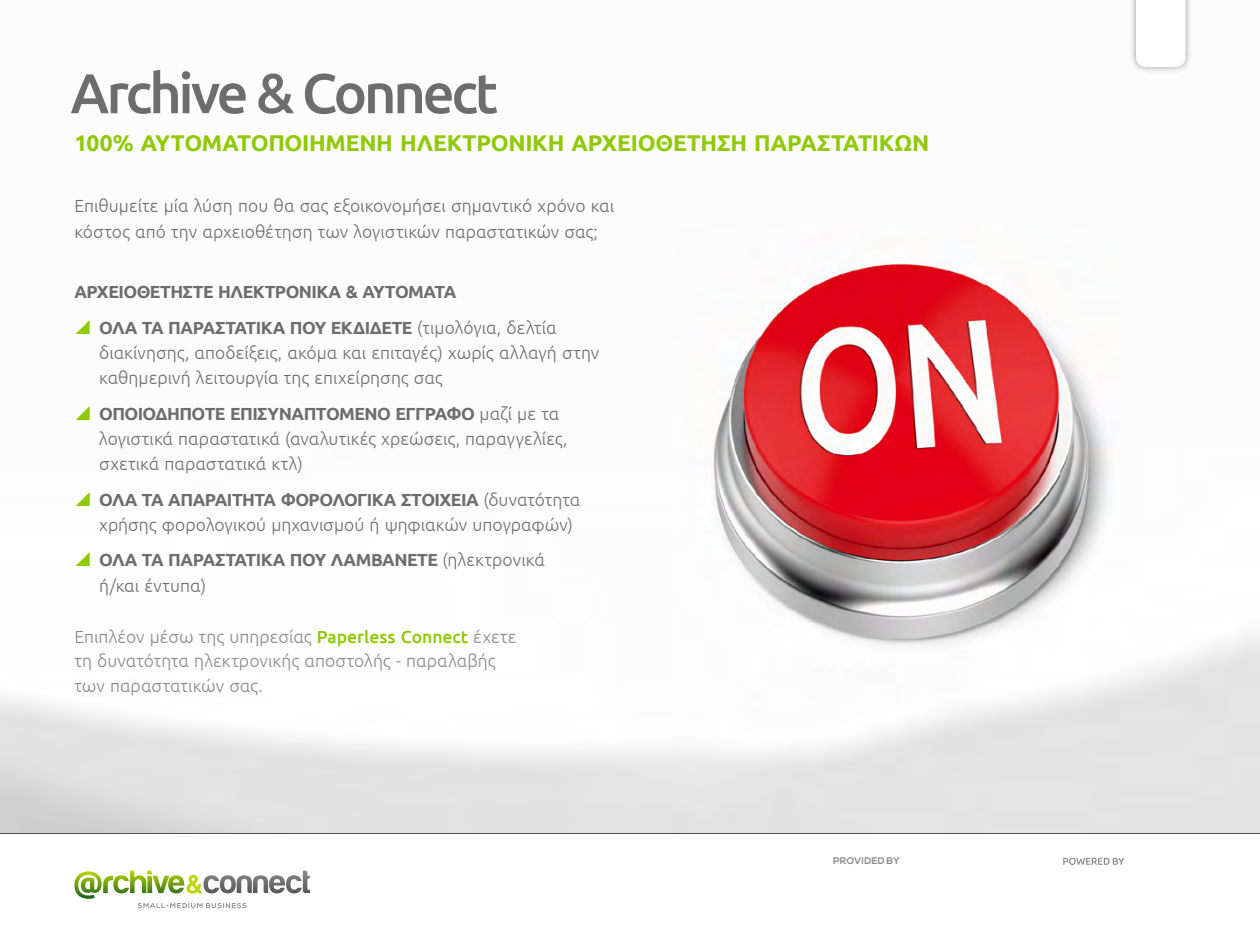
<style>
.page{position:relative;width:1260px;height:945px;background:#fff}
.page>*{position:absolute;margin:0;border:0;box-sizing:border-box;transform-origin:0 0}
.t1{font:500 56px "Ubuntu";letter-spacing:-.06em;color:#6d6d6d}
.t2{font:700 22.75px "Ubuntu";letter-spacing:-.005em;color:#8fc900}
.t3{font:300 17.5px/25.4px "Ubuntu";color:#6d6d6d}
.t4{font:700 17.5px/35.4px "Ubuntu";letter-spacing:-.03em;color:#6d6d6d}
.t5{font:300 17.5px/24.5px "Ubuntu";color:#8a8a8a}
.t6{font:700 9.62px "Nexa";letter-spacing:.02em;color:#8c8c8c}
.s1{font-weight:300}
.s2{font-weight:700}
.s3{font-weight:500;color:#8fc900}
</style>
<div class="page">
<img style="left:0;top:263px;width:1260px;height:570px">
<hr style="left:0;top:833px;width:1260px;height:1px;background:#414042">
<svg style="left:1063px;top:858px;width:61px;height:7px"></svg>
<svg style="left:74px;top:871px;width:236px;height:37px"></svg>
<div style="left:1129px;top:0;width:64px;height:75px;background:#000;opacity:.4"></div>
<svg style="left:1136px;top:0;width:50px;height:67px"></svg>
<svg style="left:76px;top:320px;width:14px;height:14px"></svg>
<svg style="left:76px;top:406px;width:14px;height:14px"></svg>
<svg style="left:76px;top:492px;width:14px;height:14px"></svg>
<svg style="left:76px;top:552px;width:14px;height:14px"></svg>
<h1 class="t1" style="left:71px;top:58px;width:429px">Archive &amp; Connect</h1>
<h2 class="t2" style="left:74px;top:129px;width:388px">100% ΑΥΤΟΜΑΤΟΠΟΙΗΜΕΝΗ ΗΛΕΚΤΡ</h2>
<h2 class="t2" style="left:491px;top:129px;width:280px">ΟΝΙΚΗ ΑΡΧΕΙΟΘΕΤΗΣΗ ΠΑΡΑ</h2>
<h2 class="t2" style="left:817px;top:129px;width:29px">ΣΤΑΤΙΚΩΝ</h2>
<p class="t3" style="left:74px;top:193px;width:541px">Επιθυμείτε μία λύση που θα σας εξοικονομήσει σημαντικό χρόνο και κόστος από την αρχειοθέτηση των λογιστικών παραστατικών σας;</p>
<p class="t4" style="left:74px;top:274px;width:62px">Αρχειοθε</p>
<p class="t4" style="left:160px;top:274px;width:71px">τήστε ηλε</p>
<p class="t4" style="left:99px;top:274px;width:459px;text-indent:154px">κτρονικά &amp; αυτόματα<br>όλα τα παραστατικά που εκδίδετε <span class="s1">(τιμολόγια, δελτία</span></p>
<p class="t3" style="left:99px;top:340px;width:502px">διακίνησης, αποδείξεις, ακόμα και επιταγές) χωρίς αλλαγή στην καθημερινή λειτουργία της επιχείρησης σας</p>
<p class="t4" style="left:99px;top:396px;width:241px">οποιοδήποτε επισυναπτόμε</p>
<p class="t3" style="left:99px;top:400px;width:470px;text-indent:265px"><span class="s2">νο έγγραφο</span> μαζί με τα λογιστικά παραστατικά (αναλυτικές χρεώσεις, παραγγελίες, σχετικά παραστατικά κτλ)</p>
<p class="t4" style="left:99px;top:482px;width:234px">όλα τα απαραίτητα φορολο</p>
<p class="t3" style="left:99px;top:486px;width:483px;text-indent:258px"><span class="s2">γικά στοιχεία</span> (δυνατότητα χρήσης φορολογικού μηχανισμού ή ψηφιακών υπογραφών)</p>
<p class="t4" style="left:99px;top:547px;width:447px;line-height:25.4px">όλα τα παραστατικά που λαμβάνετε <span class="s1">(ηλεκτρονικά ή/και έντυπα)</span></p>
<p class="t5" style="left:74px;top:624px;width:444px">Επιπλέον μέσω της υπηρεσίας <span class="s3">Paperless Connect</span> έχετε τη δυνατότητα ηλεκτρονικής αποστολής - παραλαβής των παραστατικών σας.</p>
<p class="t6" style="left:833px;top:856px;width:68px">PROVIDED BY</p>
</div>
